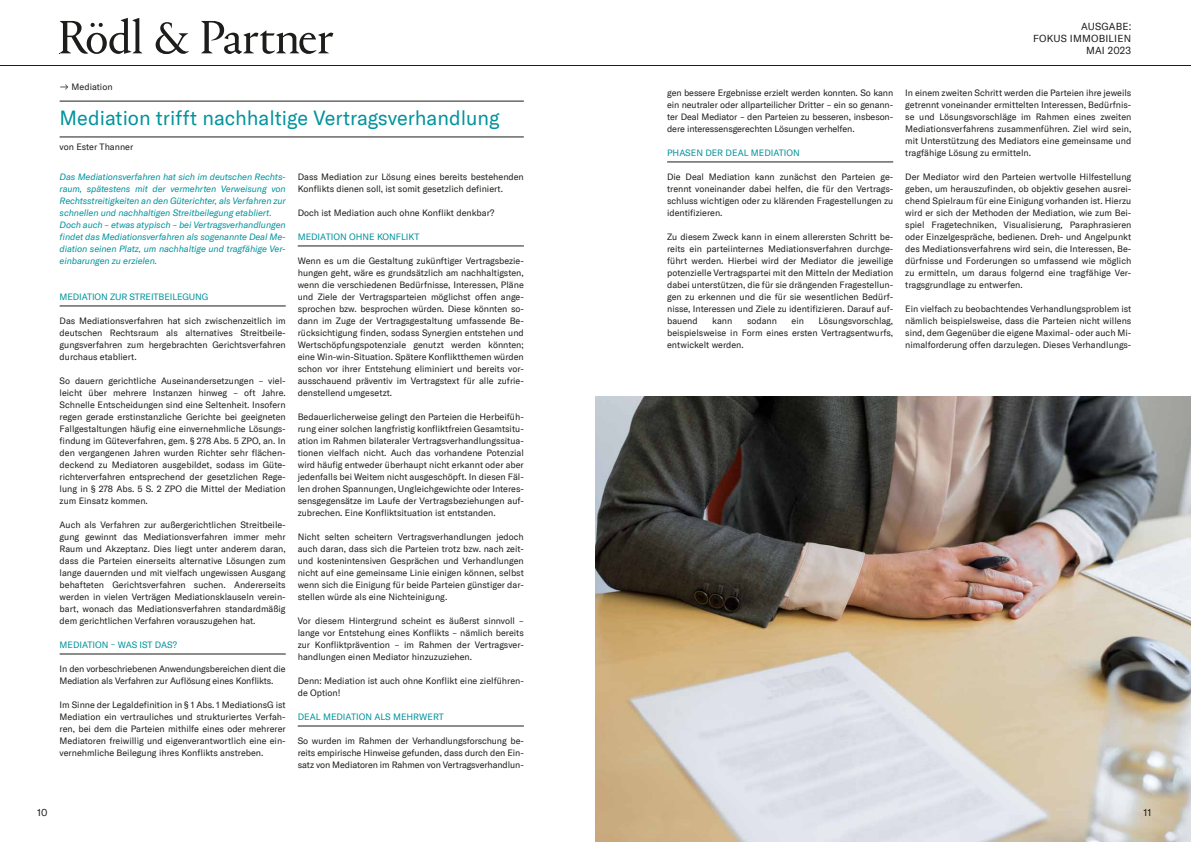
<style>
.page{position:relative;width:1191px;height:842px;background:#fff}
.page>*{position:absolute;margin:0;border:0;box-sizing:border-box;transform-origin:0 0}
.t1{font:20px "GT America";color:#00939c}
.t2{font:10px/12px "GT America";letter-spacing:.02em;color:#1d1d1b;text-align:right}
.t3{font:9px/12px "GT America";color:#1d1d1b;text-align:justify}
.t4{font:italic 9px/12px "GT America";letter-spacing:-.01em;color:#00939c}
.t5{font:9px "GT America";color:#00939c}
</style>
<div class="page">
<hr style="left:0;top:65px;width:1191px;height:1px;background:#1d1d1b">
<svg style="left:60px;top:18px;width:273px;height:36px"></svg>
<hr style="left:60px;top:306px;width:226px;height:1px;background:#1d1d1b">
<hr style="left:60px;top:654px;width:226px;height:1px;background:#1d1d1b">
<hr style="left:60px;top:101px;width:464px;height:1px;background:#1d1d1b">
<hr style="left:60px;top:137px;width:464px;height:1px;background:#1d1d1b">
<hr style="left:298px;top:246px;width:226px;height:1px;background:#1d1d1b">
<hr style="left:298px;top:726px;width:226px;height:1px;background:#1d1d1b">
<hr style="left:667px;top:162px;width:226px;height:1px;background:#1d1d1b">
<img style="left:595px;top:396px;width:596px;height:446px">
<p class="t3" style="left:60px;top:81px;width:54px">ʸ Mediation</p>
<h1 class="t1" style="left:60px;top:106px;width:442px">Mediation trifft nachhaltige Vertragsverhandlung</h1>
<p class="t3" style="left:60px;top:141px;width:75px">von Ester Thanner</p>
<p class="t3" style="left:298px;top:171px;width:228px">Dass Mediation zur Lösung eines bereits bestehenden<br>Konflikts dienen soll, ist somit gesetzlich definiert.</p>
<p class="t3" style="left:298px;top:207px;width:198px">Doch ist Mediation auch ohne Konflikt denkbar?</p>
<p class="t5" style="left:298px;top:232px;width:123px">MEDIATION OHNE KONFLIKT</p>
<p class="t3" style="left:298px;top:255px;width:228px">Wenn es um die Gestaltung zukünftiger Vertragsbezie&shy;hungen geht, wäre es grundsätzlich am nachhaltigsten, wenn die verschiedenen Bedürfnisse, Interessen, Pläne und Ziele der Vertragsparteien möglichst offen ange&shy;sprochen bzw. besprochen würden. Diese könnten so&shy;dann im Zuge der Vertragsgestaltung umfassende Be&shy;rücksichtigung finden, sodass Synergien entstehen und Wertschöpfungspotenziale genutzt werden könnten; eine Win-win-Situation. Spätere Konfliktthemen würden schon vor ihrer Entstehung eliminiert und bereits vor&shy;ausschauend präventiv im Vertragstext für alle zufrie&shy;denstellend umgesetzt.</p>
<p class="t3" style="left:298px;top:411px;width:228px">Bedauerlicherweise gelingt den Parteien die Herbeifüh&shy;rung einer solchen langfristig konfliktfreien Gesamtsitu&shy;ation im Rahmen bilateraler Vertragsverhandlungssitua&shy;tionen vielfach nicht. Auch das vorhandene Potenzial wird häufig entweder überhaupt nicht erkannt oder aber jedenfalls bei Weitem nicht ausgeschöpft. In diesen Fäl&shy;len drohen Spannungen, Ungleichgewichte oder Interes&shy;sensgegensätze im Laufe der Vertragsbeziehungen auf&shy;zubrechen. Eine Konfliktsituation ist entstanden.</p>
<p class="t3" style="left:298px;top:531px;width:228px">Nicht selten scheitern Vertragsverhandlungen jedoch auch daran, dass sich die Parteien trotz bzw. nach zeit&shy;und kostenintensiven Gesprächen und Verhandlungen nicht auf eine gemeinsame Linie einigen können, selbst wenn sich die Einigung für beide Parteien günstiger dar&shy;stellen würde als eine Nichteinigung.</p>
<p class="t3" style="left:298px;top:615px;width:228px">Vor diesem Hintergrund scheint es äußerst sinnvoll – lange vor Entstehung eines Konflikts – nämlich bereits zur Konfliktprävention – im Rahmen der Vertragsver&shy;handlungen einen Mediator hinzuzuziehen.</p>
<p class="t3" style="left:298px;top:675px;width:228px">Denn: Mediation ist auch ohne Konflikt eine zielführen&shy;de Option!</p>
<p class="t5" style="left:298px;top:711px;width:147px">DEAL MEDIATION ALS MEHRWERT</p>
<p class="t3" style="left:298px;top:735px;width:228px">So wurden im Rahmen der Verhandlungsforschung be&shy;reits empirische Hinweise gefunden, dass durch den Ein&shy;satz von Mediatoren im Rahmen von Vertragsverhandlun-</p>
<p class="t4" style="left:60px;top:171px;width:228px">Das Mediationsverfahren hat sich im deutschen Rechts&shy;raum, spätestens mit der vermehrten Verweisung von Rechtsstreitigkeiten an den Güterichter, als Verfahren zur schnellen und nachhaltigen Streitbeilegung etabliert.<br>Doch auch – etwas atypisch – bei Vertragsverhandlungen findet das Mediationsverfahren als sogenannte Deal Me&shy;diation seinen Platz, um nachhaltige und tragfähige Ver&shy;einbarungen zu erzielen.</p>
<p class="t5" style="left:60px;top:292px;width:150px">MEDIATION ZUR STREITBEILEGUNG</p>
<p class="t3" style="left:60px;top:315px;width:228px">Das Mediationsverfahren hat sich zwischenzeitlich im deutschen Rechtsraum als alternatives Streitbeile&shy;gungsverfahren zum hergebrachten Gerichtsverfahren durchaus etabliert.</p>
<p class="t3" style="left:60px;top:375px;width:228px">So dauern gerichtliche Auseinandersetzungen – viel&shy;leicht über mehrere Instanzen hinweg – oft Jahre.<br>Schnelle Entscheidungen sind eine Seltenheit. Insofern regen gerade erstinstanzliche Gerichte bei geeigneten Fallgestaltungen häufig eine einvernehmliche Lösungs&shy;findung im Güteverfahren, gem. § 278 Abs. 5 ZPO, an. In den vergangenen Jahren wurden Richter sehr flächen&shy;deckend zu Mediatoren ausgebildet, sodass im Güte&shy;richterverfahren entsprechend der gesetzlichen Rege&shy;lung in § 278 Abs. 5 S. 2 ZPO die Mittel der Mediation zum Einsatz kommen.</p>
<p class="t3" style="left:60px;top:519px;width:228px">Auch als Verfahren zur außergerichtlichen Streitbeile&shy;gung gewinnt das Mediationsverfahren immer mehr Raum und Akzeptanz. Dies liegt unter anderem daran, dass die Parteien einerseits alternative Lösungen zum lange dauernden und mit vielfach ungewissen Ausgang behafteten Gerichtsverfahren suchen. Andererseits werden in vielen Verträgen Mediationsklauseln verein&shy;bart, wonach das Mediationsverfahren standardmäßig dem gerichtlichen Verfahren vorauszugehen hat.</p>
<p class="t5" style="left:60px;top:639px;width:119px">MEDIATION – WAS IST DAS?</p>
<p class="t3" style="left:60px;top:663px;width:228px">In den vorbeschriebenen Anwendungsbereichen dient die<br>Mediation als Verfahren zur Auflösung eines Konflikts.</p>
<p class="t3" style="left:60px;top:699px;width:228px">Im Sinne der Legaldefinition in § 1 Abs. 1 MediationsG ist Mediation ein vertrauliches und strukturiertes Verfah&shy;ren, bei dem die Parteien mithilfe eines oder mehrerer Mediatoren freiwillig und eigenverantwortlich eine ein&shy;vernehmliche Beilegung ihres Konflikts anstreben.</p>
<p class="t2" style="left:1033px;top:20px;width:100px">AUSGABE:<br>FOKUS IMMOBILIEN<br>MAI 2023</p>
<p class="t3" style="left:667px;top:87px;width:228px">gen bessere Ergebnisse erzielt werden konnten. So kann ein neutraler oder allparteilicher Dritter – ein so genann&shy;ter Deal Mediator – den Parteien zu besseren, insbeson&shy;dere interessensgerechten Lösungen verhelfen.</p>
<p class="t5" style="left:667px;top:148px;width:134px">PHASEN DER DEAL MEDIATION</p>
<p class="t3" style="left:667px;top:171px;width:228px">Die Deal Mediation kann zunächst den Parteien ge&shy;trennt voneinander dabei helfen, die für den Vertrags&shy;schluss wichtigen oder zu klärenden Fragestellungen zu identifizieren.</p>
<p class="t3" style="left:667px;top:231px;width:228px">Zu diesem Zweck kann in einem allerersten Schritt be&shy;reits ein parteiinternes Mediationsverfahren durchge&shy;führt werden. Hierbei wird der Mediator die jeweilige potenzielle Vertragspartei mit den Mitteln der Mediation dabei unterstützen, die für sie drängenden Fragestellun&shy;gen zu erkennen und die für sie wesentlichen Bedürf&shy;nisse, Interessen und Ziele zu identifizieren. Darauf auf&shy;bauend</p>
<p class="t3" style="left:667px;top:315px;width:228px;text-indent:151px">Lösungsvorschlag, beispielsweise in Form eines ersten Vertragsentwurfs, entwickelt werden.</p>
<p class="t3" style="left:712px;top:315px;width:22px">kann</p>
<p class="t3" style="left:747px;top:315px;width:31px">sodann</p>
<p class="t3" style="left:791px;top:315px;width:14px">ein</p>
<p class="t3" style="left:905px;top:87px;width:228px">In einem zweiten Schritt werden die Parteien ihre jeweils getrennt voneinander ermittelten Interessen, Bedürfnis&shy;se und Lösungsvorschläge im Rahmen eines zweiten Mediationsverfahrens zusammenführen. Ziel wird sein, mit Unterstützung des Mediators eine gemeinsame und tragfähige Lösung zu ermitteln.</p>
<p class="t3" style="left:905px;top:171px;width:228px">Der Mediator wird den Parteien wertvolle Hilfestellung geben, um herauszufinden, ob objektiv gesehen ausrei&shy;chend Spielraum für eine Einigung vorhanden ist. Hierzu wird er sich der Methoden der Mediation, wie zum Bei&shy;spiel Fragetechniken, Visualisierung, Paraphrasieren oder Einzelgespräche, bedienen. Dreh- und Angelpunkt des Mediationsverfahrens wird sein, die Interessen, Be&shy;dürfnisse und Forderungen so umfassend wie möglich zu ermitteln, um daraus folgernd eine tragfähige Ver&shy;tragsgrundlage zu entwerfen.</p>
<p class="t3" style="left:905px;top:303px;width:228px">Ein vielfach zu beobachtendes Verhandlungsproblem ist nämlich beispielsweise, dass die Parteien nicht willens sind, dem Gegenüber die eigene Maximal- oder auch Mi&shy;nimalforderung offen darzulegen. Dieses Verhandlungs-</p>
<p class="t2" style="left:37px;top:806px;width:12px">10</p>
<p class="t2" style="left:1143px;top:806px;width:9px">11</p>
</div>
